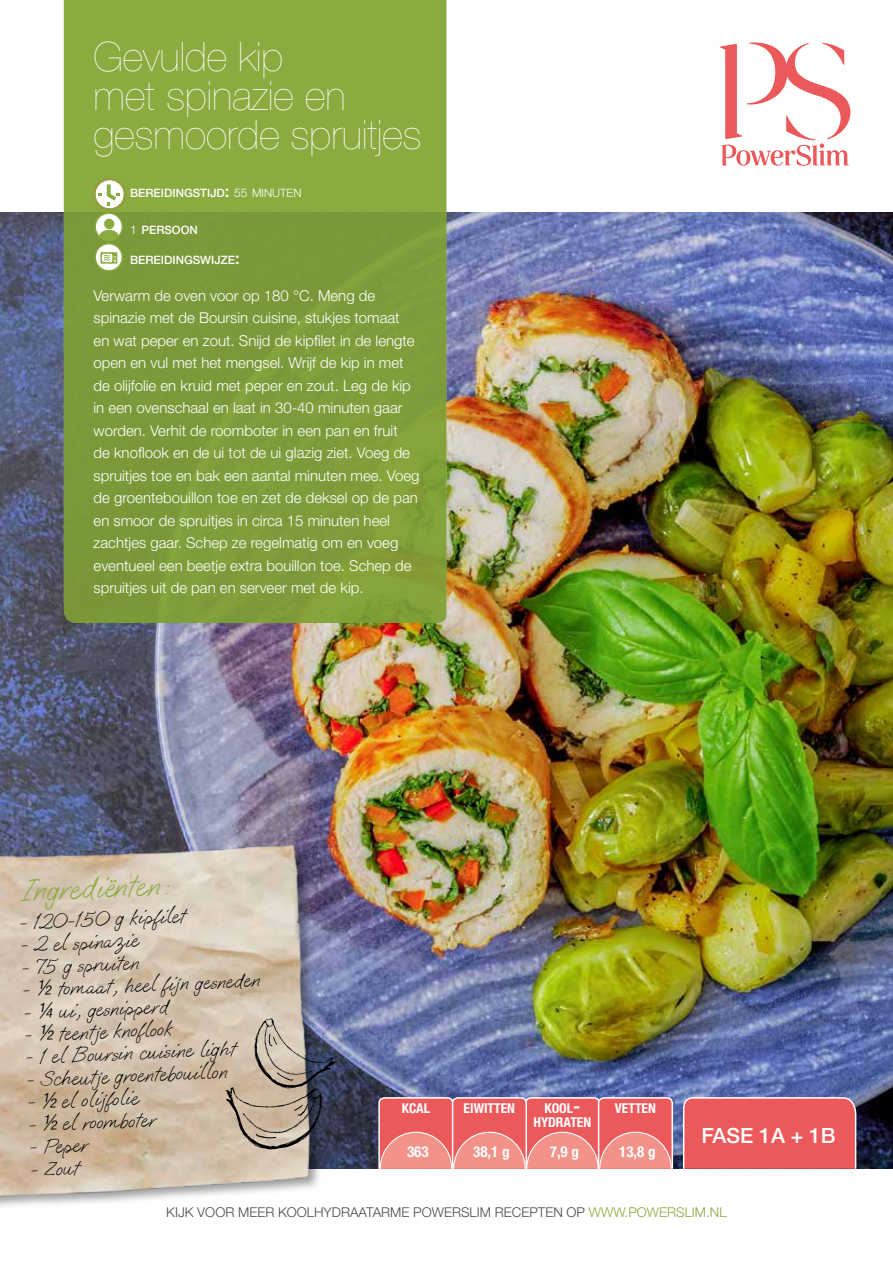
<style>
.page{position:relative;width:893px;height:1263px;background:#fff}
.page>*{position:absolute;margin:0;border:0;box-sizing:border-box;transform-origin:0 0}
.t1{font:200 40.5px/39px "Helvetica Neue LT Std";color:#fff}
.t2{font:31.5px "Oooh Baby ROB";color:#89ab3f}
.t3{font:21px "Oooh Baby ROB";color:#000}
.t4{font:500 21px "Helvetica Neue LT Std";color:#fff}
.t5{font:300 15px/22.5px "Helvetica Neue LT Std";color:#fff}
.t6{font:700 condensed 15px "Helvetica Neue LT Std";color:#fff}
.t7{font:700 condensed 13.65px/13.5px "Helvetica Neue LT Std";color:#fff;text-align:center}
.t8{font:300 13.5px "Helvetica Neue LT Std";color:#4a4a49}
.t9{font:500 11.55px "Helvetica Neue LT Std";color:#fff}
.s1{font-size:16.5px}
.s2{font-weight:300;font-size:12px}
.s3{font-weight:300}
.s4{font-family:"Helvetica Neue LT Std";font-weight:300;font-style:italic;font-stretch:condensed}
.s5{font-size:19.5px}
.s6{color:#89ab3f}
</style>
<div class="page">
<img style="left:0;top:213px;width:893px;height:956px">
<img style="left:0;top:735px;width:364px;height:471px">
<svg style="left:64px;top:0;width:382px;height:623px;background:#80a03b"></svg>
<svg style="left:378px;top:1096px;width:296px;height:73px;background:#eb7978"></svg>
<svg style="left:95px;top:179px;width:30px;height:30px"></svg>
<div style="left:94px;top:179px;width:31px;height:31px;border:2px solid #89ab3f;border-radius:50%"></div>
<svg style="left:107px;top:184px;width:13px;height:22px"></svg>
<svg style="left:95px;top:213px;width:27px;height:27px"></svg>
<div style="left:94px;top:212px;width:29px;height:29px;border:2px solid #89ab3f;border-radius:50%"></div>
<svg style="left:99px;top:230px;width:20px;height:10px"></svg>
<div style="left:104px;top:219px;width:10px;height:10px;background:#89ab3f;border-radius:50%"></div>
<svg style="left:95px;top:244px;width:27px;height:27px"></svg>
<div style="left:94px;top:243px;width:29px;height:29px;border:2px solid #89ab3f;border-radius:50%"></div>
<svg style="left:682px;top:1096px;width:175px;height:73px;background:#e65f62"></svg>
<svg style="left:720px;top:43px;width:130px;height:123px"></svg>
<svg style="left:225px;top:1018px;width:111px;height:131px;background:#9e938c"></svg>
<svg style="left:100px;top:252px;width:17px;height:12px"></svg>
<h1 class="t1" style="left:94px;top:37px;width:329px">Gevulde kip<br>met spinazie en gesmoorde spruitjes</h1>
<p class="t9" style="left:130px;top:186px;width:173px">BEREIDINGSTIJD<span class="s1">:</span> <span class="s2">55</span> <span class="s3">MINUTEN</span></p>
<p class="t9" style="left:130px;top:223px;width:69px"><span class="s2">1</span> PERSOON</p>
<p class="t9" style="left:130px;top:253px;width:111px">BEREIDINGSWIJZE<span class="s1">:</span></p>
<p class="t5" style="left:94px;top:284px;width:327px">Verwarm de oven voor op 180 °C. Meng de spinazie met de Boursin cuisine, stukjes tomaat<br>en wat peper en zout. Snijd de kipfilet in de lengte open en vul met het mengsel. Wrijf de kip in met de olijfolie en kruid met peper en zout. Leg de kip in een ovenschaal en laat in 30-40 minuten gaar worden. Verhit de roomboter in een pan en fruit<br>de knoflook en de ui tot de ui glazig ziet. Voeg de spruitjes toe en bak een aantal minuten mee. Voeg de groentebouillon toe en zet de deksel op de pan en smoor de spruitjes in circa 15 minuten heel zachtjes gaar. Schep ze regelmatig om en voeg eventueel een beetje extra bouillon toe. Schep de spruitjes uit de pan en serveer met de kip.</p>
<h2 class="t2" style="left:18px;top:873px;width:151px;rotate:-2deg">Ingrediënten:</h2>
<h3 class="t3" style="left:19px;top:912px;width:167px;rotate:-3deg">- 120-150 g kipfilet</h3>
<h3 class="t3" style="left:20px;top:934px;width:120px;rotate:-3deg">- 2 el spinazie</h3>
<h3 class="t3" style="left:21px;top:957px;width:119px;rotate:-3deg">- 75 g spruiten</h3>
<h3 class="t3" style="left:22px;top:980px;width:239px;rotate:-3deg">- <span class="s4">½</span> tomaat, heel fijn gesneden</h3>
<h3 class="t3" style="left:23px;top:1002px;width:147px;rotate:-3deg">- <span class="s4">¼</span> ui, gesnipperd</h3>
<h3 class="t3" style="left:24px;top:1024px;width:149px;rotate:-3deg">- <span class="s4">½</span> teentje knoflook</h3>
<h3 class="t3" style="left:25px;top:1047px;width:212px;rotate:-3deg">- 1 el Boursin cuisine light</h3>
<h3 class="t3" style="left:26px;top:1069px;width:203px;rotate:-3deg">- Scheutje groentebouillon</h3>
<h3 class="t3" style="left:27px;top:1091px;width:113px;rotate:-3deg">- <span class="s4">½</span> el olijfolie</h3>
<h3 class="t3" style="left:28px;top:1114px;width:129px;rotate:-3deg">- <span class="s4">½</span> el roomboter</h3>
<h3 class="t3" style="left:29px;top:1136px;width:60px;rotate:-3deg">- Peper</h3>
<h3 class="t3" style="left:30px;top:1158px;width:50px;rotate:-3deg">- Zout</h3>
<p class="t7" style="left:402px;top:1101px;width:30px">KCAL</p>
<p class="t6" style="left:407px;top:1142px;width:23px">363</p>
<p class="t7" style="left:464px;top:1101px;width:53px">EIWITTEN</p>
<p class="t6" style="left:473px;top:1142px;width:38px">38,1 g</p>
<p class="t7" style="left:533px;top:1101px;width:59px">KOOL<span class="s5">-<br></span>HYDRATEN</p>
<p class="t6" style="left:550px;top:1142px;width:31px">7,9 g</p>
<p class="t7" style="left:615px;top:1101px;width:43px">VETTEN</p>
<p class="t6" style="left:619px;top:1142px;width:38px">13,8 g</p>
<h3 class="t4" style="left:701px;top:1123px;width:136px">FASE 1A + 1B</h3>
<p class="t8" style="left:166px;top:1204px;width:562px">KIJK VOOR MEER KOOLHYDRAATARME POWERSLIM RECEPTEN OP <span class="s6">WWW.POWERSLIM.NL</span></p>
</div>
